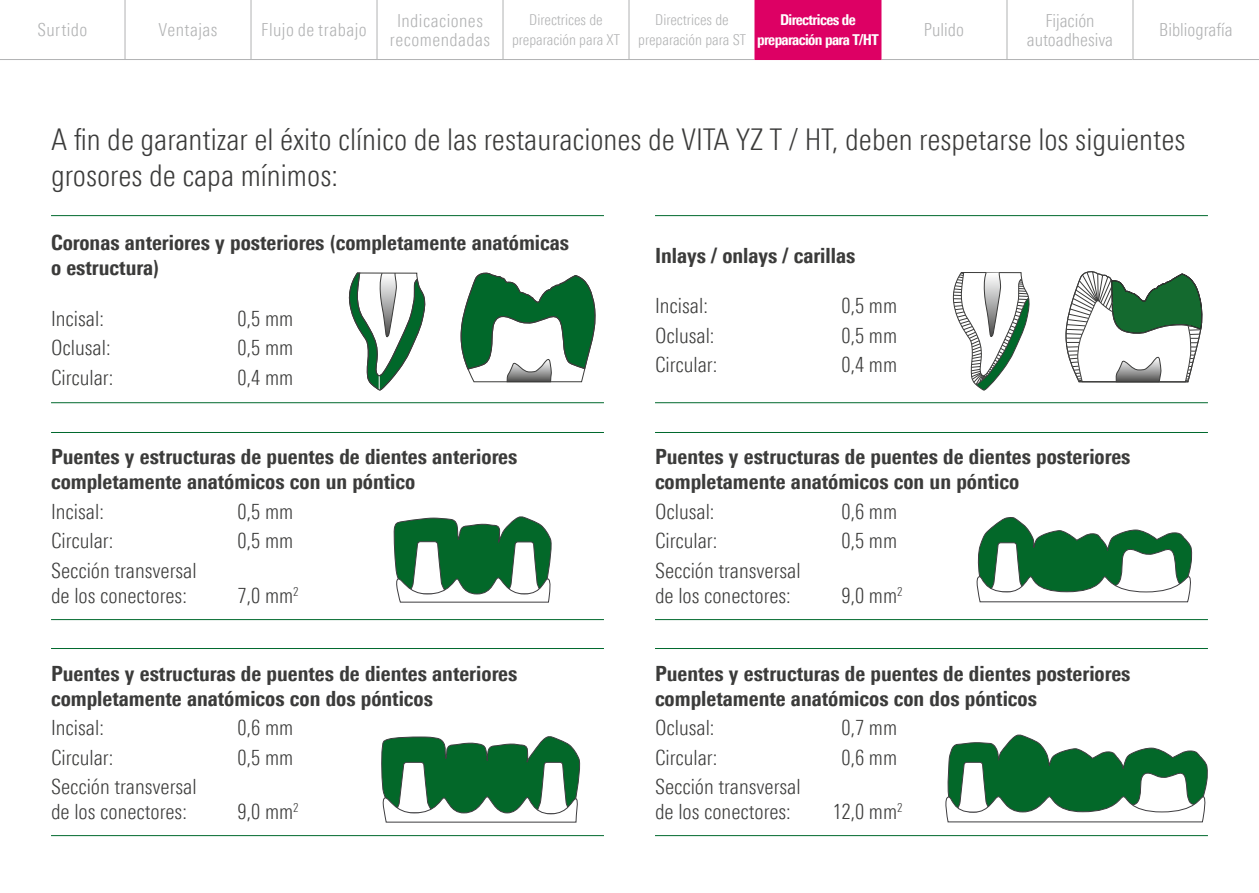
<style>
.page{position:relative;width:1259px;height:893px;background:#fff}
.page>*{position:absolute;margin:0;border:0;box-sizing:border-box;transform-origin:0 0}
.t1{font:300 condensed 30px/36px "Univers Next Pro";color:#3b3b3a}
.t2{font:800 condensed 21px/25.2px "Univers Next Pro";color:#3b3b3a}
.t3{font:300 condensed 21px/25.2px "Univers Next Pro";color:#3b3b3a}
.t4{font:300 condensed 18px/19.5px "Univers Next Pro";letter-spacing:.02em;color:#b1b2b3;text-align:center}
.t5{font:300 condensed 18px/19.5px "Univers Next Pro";color:#b1b2b3;text-align:center}
.t6{font:300 condensed 15px/19.5px "Univers Next Pro";color:#b1b2b3;text-align:center}
.t7{font:800 condensed 15px/19.5px "Univers Next Pro";letter-spacing:-.04em;color:#fff;text-align:center}
</style>
<div class="page">
<svg style="left:393px;top:516px;width:159px;height:87px"></svg>
<svg style="left:976px;top:517px;width:217px;height:86px"></svg>
<hr style="left:51px;top:215px;width:553px;height:1px;background:#00692e">
<hr style="left:51px;top:402px;width:553px;height:1px;background:#00692e">
<hr style="left:51px;top:432px;width:553px;height:1px;background:#00692e">
<hr style="left:51px;top:619px;width:553px;height:1px;background:#00692e">
<hr style="left:51px;top:648px;width:553px;height:1px;background:#00692e">
<hr style="left:51px;top:835px;width:553px;height:1px;background:#00692e">
<hr style="left:655px;top:215px;width:553px;height:1px;background:#00692e">
<hr style="left:655px;top:402px;width:553px;height:1px;background:#00692e">
<hr style="left:655px;top:432px;width:553px;height:1px;background:#00692e">
<hr style="left:655px;top:619px;width:553px;height:1px;background:#00692e">
<hr style="left:655px;top:648px;width:553px;height:1px;background:#00692e">
<hr style="left:655px;top:835px;width:553px;height:1px;background:#00692e">
<svg style="left:349px;top:272px;width:76px;height:119px"></svg>
<svg style="left:952px;top:272px;width:77px;height:119px"></svg>
<svg style="left:460px;top:272px;width:136px;height:111px"></svg>
<svg style="left:1065px;top:271px;width:138px;height:112px"></svg>
<svg style="left:945px;top:734px;width:263px;height:89px"></svg>
<svg style="left:381px;top:736px;width:200px;height:87px"></svg>
<div style="left:755px;top:0;width:126px;height:60px;background:#dd0064"></div>
<hr style="left:250px;top:0;width:1px;height:59px;background:#b1b2b3">
<hr style="left:376px;top:0;width:1px;height:59px;background:#b1b2b3">
<hr style="left:502px;top:0;width:1px;height:59px;background:#b1b2b3">
<hr style="left:628px;top:0;width:1px;height:59px;background:#b1b2b3">
<hr style="left:1006px;top:0;width:1px;height:59px;background:#b1b2b3">
<hr style="left:125px;top:59px;width:126px;height:1px;background:#b1b2b3">
<hr style="left:251px;top:59px;width:126px;height:1px;background:#b1b2b3">
<hr style="left:377px;top:59px;width:126px;height:1px;background:#b1b2b3">
<hr style="left:503px;top:59px;width:126px;height:1px;background:#b1b2b3">
<hr style="left:629px;top:59px;width:125px;height:1px;background:#b1b2b3">
<hr style="left:881px;top:59px;width:126px;height:1px;background:#b1b2b3">
<hr style="left:1007px;top:59px;width:125px;height:1px;background:#b1b2b3">
<hr style="left:124px;top:0;width:1px;height:59px;background:#b1b2b3">
<hr style="left:0;top:59px;width:125px;height:1px;background:#b1b2b3">
<hr style="left:1132px;top:0;width:1px;height:59px;background:#b1b2b3">
<hr style="left:1132px;top:59px;width:127px;height:1px;background:#b1b2b3">
<hr style="left:754px;top:0;width:1px;height:59px;background:#dd0064">
<hr style="left:754px;top:59px;width:127px;height:1px;background:#dd0064">
<p class="t4" style="left:37px;top:20px;width:52px">Surtido</p>
<p class="t4" style="left:158px;top:20px;width:61px">Ventajas</p>
<p class="t4" style="left:261px;top:20px;width:107px">Flujo de trabajo</p>
<p class="t4" style="left:390px;top:10px;width:102px">Indicaciones recomendadas</p>
<p class="t6" style="left:512px;top:10px;width:109px">Directrices de preparación para XT</p>
<p class="t6" style="left:638px;top:10px;width:109px">Directrices de preparación para ST</p>
<p class="t7" style="left:757px;top:10px;width:123px">Directrices de preparación para T/HT</p>
<p class="t4" style="left:924px;top:20px;width:42px">Pulido</p>
<p class="t5" style="left:1026px;top:10px;width:88px">Fijación autoadhesiva</p>
<p class="t5" style="left:1159px;top:20px;width:75px">Bibliografía</p>
<h1 class="t1" style="left:51px;top:121px;width:1136px">A fin de garantizar el éxito clínico de las restauraciones de VITA YZ T / HT, deben respetarse los siguientes grosores de capa mínimos:</h1>
<p class="t2" style="left:51px;top:230px;width:519px">Coronas anteriores y posteriores (completamente anatómicas o estructura)</p>
<p class="t3" style="left:51px;top:306px;width:54px">Incisal:</p>
<p class="t3" style="left:237px;top:306px;width:57px">0,5 mm</p>
<p class="t3" style="left:51px;top:335px;width:61px">Oclusal:</p>
<p class="t3" style="left:237px;top:335px;width:57px">0,5 mm</p>
<p class="t3" style="left:51px;top:365px;width:64px">Circular:</p>
<p class="t3" style="left:237px;top:365px;width:57px">0,4 mm</p>
<p class="t2" style="left:51px;top:444px;width:468px">Puentes y estructuras de puentes de dientes anteriores completamente anatómicos con un póntico</p>
<p class="t3" style="left:51px;top:499px;width:54px">Incisal:</p>
<p class="t3" style="left:237px;top:499px;width:57px">0,5 mm</p>
<p class="t3" style="left:51px;top:528px;width:64px">Circular:</p>
<p class="t3" style="left:237px;top:528px;width:57px">0,5 mm</p>
<p class="t3" style="left:51px;top:557px;width:147px">Sección transversal de los conectores:</p>
<p class="t3" style="left:237px;top:583px;width:63px">7,0 mm<sup>2</sup></p>
<p class="t2" style="left:51px;top:660px;width:468px">Puentes y estructuras de puentes de dientes anteriores completamente anatómicos con dos pónticos</p>
<p class="t3" style="left:51px;top:715px;width:54px">Incisal:</p>
<p class="t3" style="left:237px;top:715px;width:57px">0,6 mm</p>
<p class="t3" style="left:51px;top:744px;width:64px">Circular:</p>
<p class="t3" style="left:237px;top:744px;width:57px">0,5 mm</p>
<p class="t3" style="left:51px;top:774px;width:147px">Sección transversal de los conectores:</p>
<p class="t3" style="left:237px;top:799px;width:63px">9,0 mm<sup>2</sup></p>
<p class="t2" style="left:655px;top:242px;width:202px">Inlays / onlays / carillas</p>
<p class="t3" style="left:655px;top:293px;width:54px">Incisal:</p>
<p class="t3" style="left:841px;top:293px;width:57px">0,5 mm</p>
<p class="t3" style="left:655px;top:323px;width:61px">Oclusal:</p>
<p class="t3" style="left:841px;top:323px;width:57px">0,5 mm</p>
<p class="t3" style="left:655px;top:352px;width:64px">Circular:</p>
<p class="t3" style="left:841px;top:352px;width:57px">0,4 mm</p>
<p class="t2" style="left:655px;top:444px;width:477px">Puentes y estructuras de puentes de dientes posteriores completamente anatómicos con un póntico</p>
<p class="t3" style="left:655px;top:499px;width:61px">Oclusal:</p>
<p class="t3" style="left:841px;top:499px;width:57px">0,6 mm</p>
<p class="t3" style="left:655px;top:528px;width:64px">Circular:</p>
<p class="t3" style="left:841px;top:528px;width:57px">0,5 mm</p>
<p class="t3" style="left:655px;top:557px;width:147px">Sección transversal de los conectores:</p>
<p class="t3" style="left:841px;top:583px;width:63px">9,0 mm<sup>2</sup></p>
<p class="t2" style="left:655px;top:660px;width:477px">Puentes y estructuras de puentes de dientes posteriores completamente anatómicos con dos pónticos</p>
<p class="t3" style="left:655px;top:715px;width:61px">Oclusal:</p>
<p class="t3" style="left:841px;top:715px;width:57px">0,7 mm</p>
<p class="t3" style="left:655px;top:744px;width:64px">Circular:</p>
<p class="t3" style="left:841px;top:744px;width:57px">0,6 mm</p>
<p class="t3" style="left:655px;top:774px;width:147px">Sección transversal de los conectores:</p>
<p class="t3" style="left:832px;top:799px;width:72px">12,0 mm<sup>2</sup></p>
</div>
